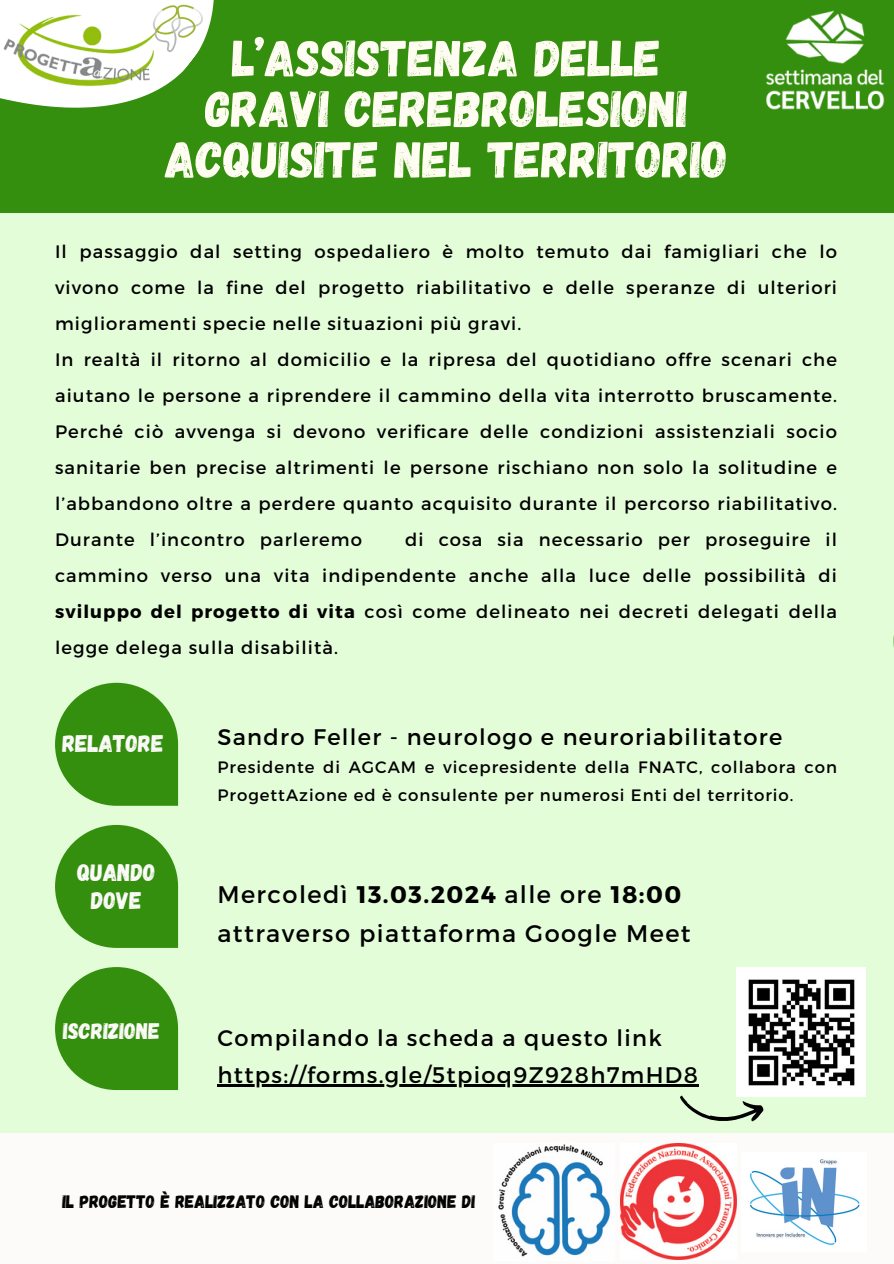
<style>
.page{position:relative;width:894px;height:1264px;background:#fff}
.page>*{position:absolute;margin:0;border:0;box-sizing:border-box;transform-origin:0 0}
.t1{font:51.3px/50.7px "Gagalin";color:#fffcf1;text-align:center}
.t2{font:24px/39.3px "Montserrat";letter-spacing:.06em;color:#000}
.t3{font:24px/28.2px "Gagalin";color:#fcfbfa;text-align:center}
.t4{font:22.5px "Montserrat";letter-spacing:.06em;color:#000}
.t5{font:22.5px "Gagalin";color:#fcfbfa}
.t6{font:18px/36px "Montserrat";letter-spacing:.06em;color:#000;text-align:justify}
.t7{font:18px "Gagalin";color:#000}
.t8{font:16.5px/28.2px "Montserrat";letter-spacing:.06em;color:#000}
.s1{font-weight:700}
</style>
<div class="page">
<div style="left:0;top:0;width:893px;height:1262px;background:#e4fdd9"></div>
<div style="left:0;top:1133px;width:893px;height:130px;background:#fcfbfa"></div>
<div style="left:0;top:0;width:893px;height:213px;background:#358f0e"></div>
<hr style="left:893px;top:492px;width:1px;height:297px;background:#358f0e">
<svg style="left:0;top:0;width:214px;height:108px;fill:#fff"></svg>
<img style="left:0;top:10px;width:178px;height:76px">
<svg style="left:55px;top:682px;width:123px;height:123px"></svg>
<svg style="left:55px;top:825px;width:123px;height:122px"></svg>
<svg style="left:55px;top:967px;width:123px;height:123px"></svg>
<img style="left:620px;top:1143px;width:116px;height:116px">
<img style="left:498px;top:1144px;width:113px;height:113px">
<img style="left:749px;top:1159px;width:111px;height:86px">
<img style="left:151px;top:3px;width:55px;height:51px">
<img style="left:736px;top:967px;width:129px;height:129px">
<svg style="left:680px;top:1095px;width:84px;height:27px"></svg>
<img style="left:766px;top:10px;width:117px;height:100px">
<hr style="left:217px;top:1084px;width:482px;height:2px;background:#000">
<p class="t1" style="left:165px;top:30px;width:564px">L’ASSISTENZA DELLE<br>GRAVI CEREBROLESIONI<br>ACQUISITE NEL TERRITORIO</p>
<h2 class="t6" style="left:55px;top:232px;width:783px">Il passaggio dal setting ospedaliero è molto temuto dai famigliari che lo vivono come la fine del progetto riabilitativo e delle speranze di ulteriori miglioramenti specie nelle situazioni più gravi.</h2>
<p class="t6" style="left:55px;top:340px;width:783px">In realtà il ritorno al domicilio e la ripresa del quotidiano offre scenari che aiutano le persone a riprendere il cammino della vita interrotto bruscamente.<br>Perché ciò avvenga si devono verificare delle condizioni assistenziali socio sanitarie ben precise altrimenti le persone rischiano non solo la solitudine e l’abbandono oltre a perdere quanto acquisito durante il percorso riabilitativo.<br>Durante l’incontro parleremo</p>
<p class="t6" style="left:55px;top:520px;width:783px;text-indent:350px">di cosa sia necessario per proseguire il cammino verso una vita indipendente anche alla luce delle possibilità di <span class="s1">sviluppo del progetto di vita</span> così come delineato nei decreti delegati della legge delega sulla disabilità.</p>
<h3 class="t3" style="left:62px;top:728px;width:103px">RELATORE</h3>
<h3 class="t3" style="left:77px;top:857px;width:80px">QUANDO<br>DOVE</h3>
<h3 class="t4" style="left:217px;top:722px;width:566px">Sandro Feller - neurologo e neuroriabilitatore</h3>
<h3 class="t8" style="left:217px;top:752px;width:621px">Presidente di AGCAM e vicepresidente della FNATC, collabora con<br>ProgettAzione ed è consulente per numerosi Enti del territorio.</h3>
<p class="t2" style="left:217px;top:873px;width:474px">Mercoledì <span class="s1">13.03.2024</span> alle ore <span class="s1">18:00 </span>attraverso piattaforma Google Meet</p>
<p class="t5" style="left:63px;top:1016px;width:98px">ISCRIZIONE</p>
<p class="t4" style="left:217px;top:1023px;width:446px">Compilando la scheda a questo link</p>
<p class="t4" style="left:217px;top:1060px;width:481px">https://forms.gle/5tpioq9Z928h7mHD8</p>
<p class="t7" style="left:62px;top:1189px;width:414px">IL PROGETTO È REALIZZATO CON LA COLLABORAZIONE DI</p>
</div>
